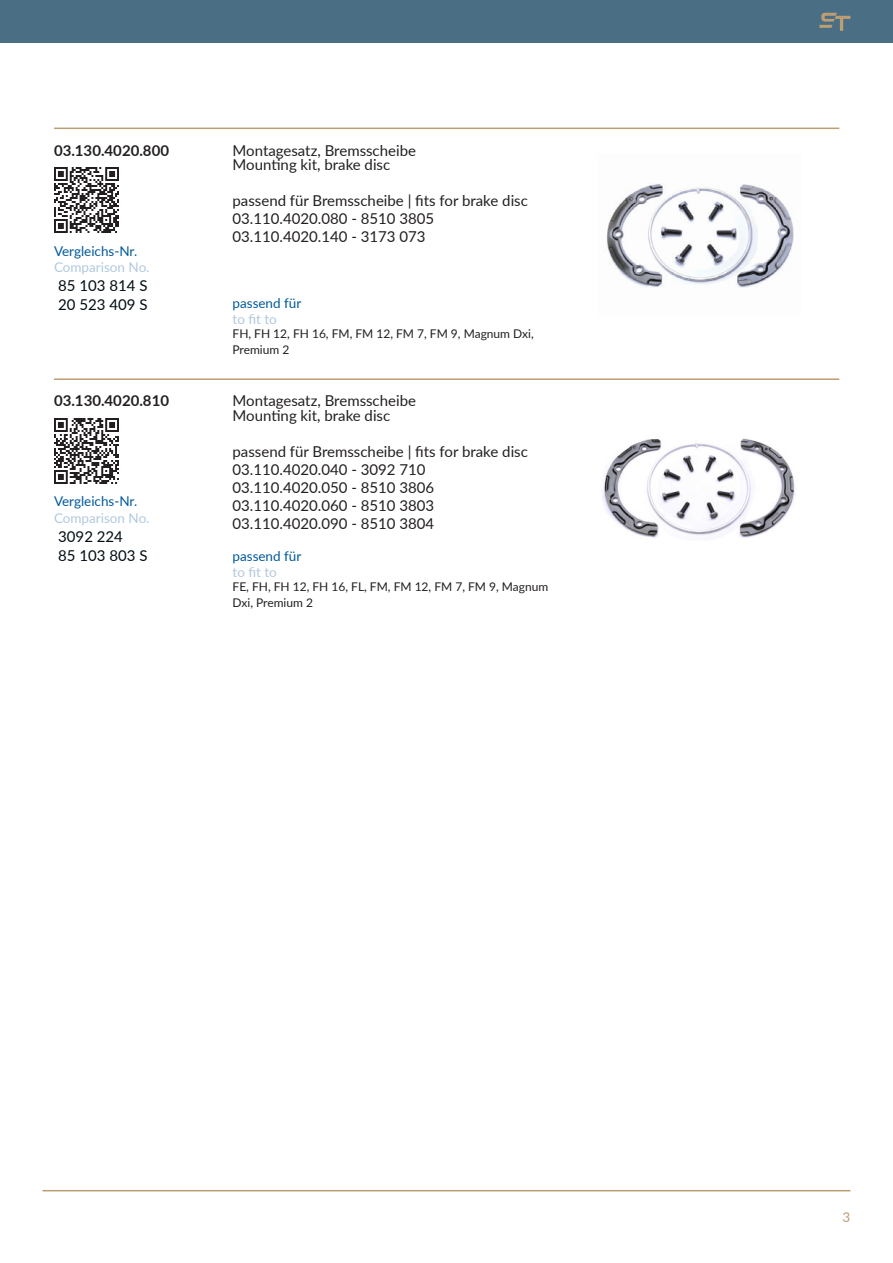
<style>
.page{position:relative;width:893px;height:1263px;background:#fff}
.page>*{position:absolute;margin:0;border:0;box-sizing:border-box;transform-origin:0 0}
.t1{font:15px/17.9px "Lato";color:#231f20}
.t2{font:15px/18.5px "Lato";color:#000d13}
.t3{font:700 15px "Lato";color:#231f20}
.t4{font:13.5px "Lato";color:#005999}
.t5{font:13.5px "Lato";color:#b1c9de}
.t6{font:13.5px "Lato";color:#bd9d73}
.t7{font:12px/16.6px "Lato";color:#231f20}
</style>
<div class="page">
<div style="left:0;top:0;width:893px;height:43px;background:#4a6f84"></div>
<svg style="left:819px;top:13px;width:31px;height:18px"></svg>
<hr style="left:43px;top:1190px;width:807px;height:1px;background:#bd9d73">
<hr style="left:54px;top:128px;width:785px;height:1px;background:#bd9d73">
<img style="left:54px;top:168px;width:64px;height:64px">
<img style="left:606px;top:183px;width:188px;height:105px">
<hr style="left:54px;top:378px;width:785px;height:2px;background:#bd9d73">
<img style="left:54px;top:419px;width:64px;height:64px">
<img style="left:602px;top:438px;width:193px;height:100px">
<p class="t3" style="left:54px;top:139px;width:117px">03.130.4020.800</p>
<p class="t1" style="left:233px;top:142px;width:185px;line-height:14.9px">Montagesatz, Bremsscheibe<br>Mounting kit, brake disc</p>
<p class="t4" style="left:54px;top:241px;width:85px">Vergleichs-Nr.</p>
<p class="t5" style="left:54px;top:257px;width:97px">Comparison No.</p>
<p class="t2" style="left:58px;top:276px;width:91px">85 103 814 S<br>20 523 409 S</p>
<p class="t1" style="left:233px;top:191px;width:297px">passend für Bremsscheibe | fits for brake disc<br>03.110.4020.080 - 8510 3805<br>03.110.4020.140 - 3173 073</p>
<p class="t4" style="left:233px;top:293px;width:70px">passend für</p>
<p class="t5" style="left:233px;top:309px;width:46px">to fit to</p>
<p class="t7" style="left:233px;top:325px;width:303px">FH, FH 12, FH 16, FM, FM 12, FM 7, FM 9, Magnum Dxi,<br>Premium 2</p>
<p class="t3" style="left:54px;top:390px;width:117px">03.130.4020.810</p>
<p class="t1" style="left:233px;top:393px;width:185px;line-height:14.9px">Montagesatz, Bremsscheibe<br>Mounting kit, brake disc</p>
<p class="t4" style="left:54px;top:492px;width:85px">Vergleichs-Nr.</p>
<p class="t5" style="left:54px;top:508px;width:97px">Comparison No.</p>
<p class="t2" style="left:58px;top:527px;width:91px">3092 224<br>85 103 803 S</p>
<p class="t1" style="left:233px;top:442px;width:297px">passend für Bremsscheibe | fits for brake disc<br>03.110.4020.040 - 3092 710<br>03.110.4020.050 - 8510 3806<br>03.110.4020.060 - 8510 3803<br>03.110.4020.090 - 8510 3804</p>
<p class="t4" style="left:233px;top:546px;width:70px">passend für</p>
<p class="t5" style="left:233px;top:562px;width:46px">to fit to</p>
<p class="t7" style="left:233px;top:578px;width:317px">FE, FH, FH 12, FH 16, FL, FM, FM 12, FM 7, FM 9, Magnum<br>Dxi, Premium 2</p>
<p class="t6" style="left:843px;top:1207px;width:9px">3</p>
</div>
